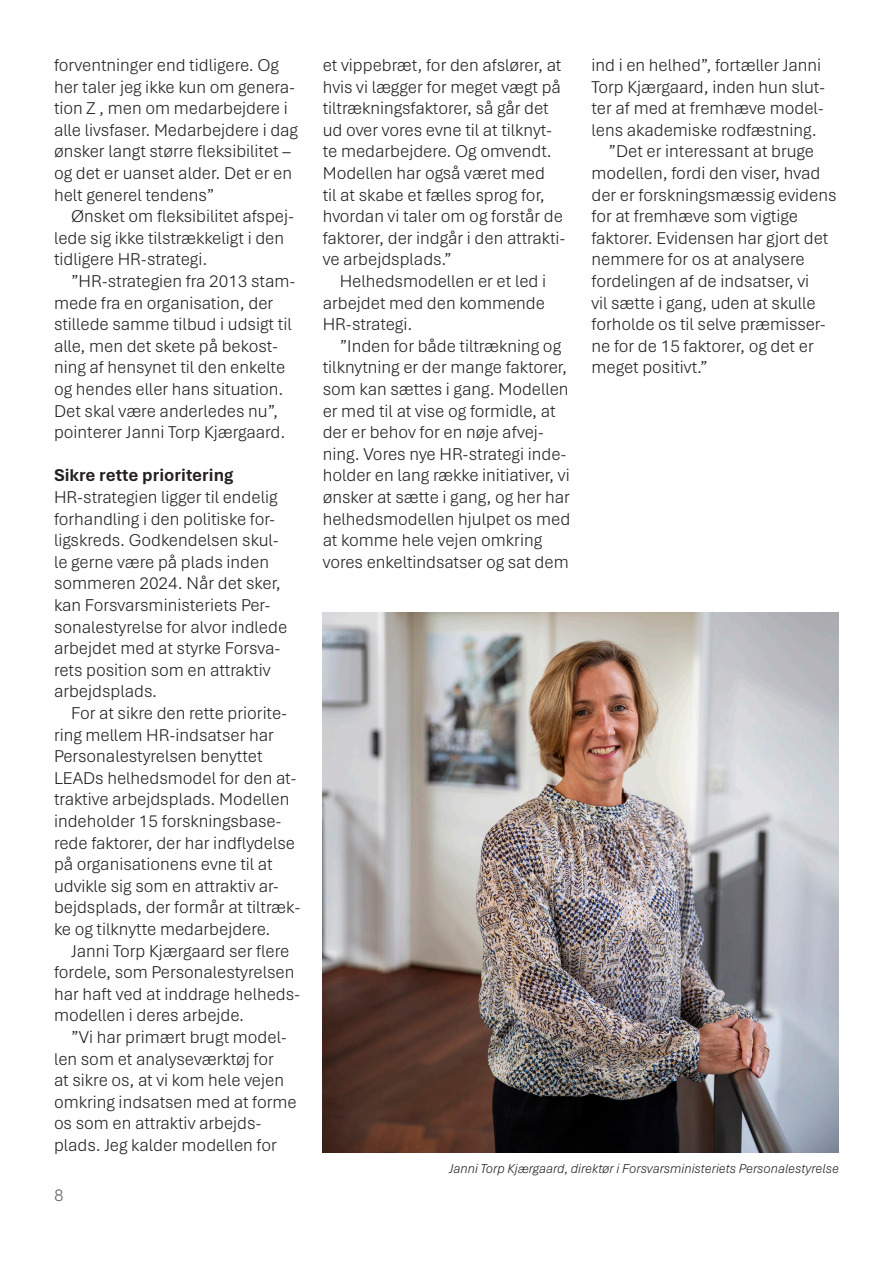
<style>
.page{position:relative;width:893px;height:1263px;background:#fff}
.page>*{position:absolute;margin:0;border:0;box-sizing:border-box;transform-origin:0 0}
.t1{font:300 18px/21.6px "Aptos";color:#231f20}
.t2{font:700 18px "Aptos";color:#231f20}
.t3{font:300 18px "Aptos";color:#636366}
.t4{font:italic 300 13.5px "Aptos";color:#231f20}
</style>
<div class="page">
<img style="left:323px;top:612px;width:516px;height:540px">
<p class="t1" style="left:54px;top:53px;width:246px">forventninger end tidligere. Og her taler jeg ikke kun om genera&shy;tion Z , men om medarbejdere i alle livsfaser. Medarbejdere i dag ønsker langt større fleksibilitet – og det er uanset alder. Det er en helt generel tendens”</p>
<p class="t1" style="left:54px;top:205px;width:242px;text-indent:17px">Ønsket om fleksibilitet afspej&shy;lede sig ikke tilstrækkeligt i den tidligere HR-strategi.</p>
<p class="t1" style="left:54px;top:269px;width:243px;text-indent:17px">”HR-strategien fra 2013 stam&shy;mede fra en organisation, der stillede samme tilbud i udsigt til alle, men det skete på bekost&shy;ning af hensynet til den enkelte og hendes eller hans situation.<br>Det skal være anderledes nu”, pointerer Janni Torp Kjærgaard.</p>
<p class="t2" style="left:54px;top:463px;width:181px">Sikre rette prioritering</p>
<p class="t1" style="left:54px;top:485px;width:235px">HR-strategien ligger til endelig forhandling i den politiske for&shy;ligskreds. Godkendelsen skul&shy;le gerne være på plads inden sommeren 2024. Når det sker, kan Forsvarsministeriets Per&shy;sonalestyrelse for alvor indlede arbejdet med at styrke Forsva&shy;rets position som en attraktiv arbejdsplads.</p>
<p class="t1" style="left:54px;top:701px;width:248px;text-indent:17px">For at sikre den rette priorite&shy;ring mellem HR-indsatser har<br>Personalestyrelsen benyttet<br>LEADs helhedsmodel for den at&shy;traktive arbejdsplads. Modellen indeholder 15 forskningsbase&shy;rede faktorer, der har indflydelse på organisationens evne til at udvikle sig som en attraktiv ar&shy;bejdsplads, der formår at tiltræk&shy;ke og tilknytte medarbejdere.</p>
<p class="t1" style="left:54px;top:939px;width:248px;text-indent:17px">Janni Torp Kjærgaard ser flere fordele, som Personalestyrelsen har haft ved at inddrage helheds&shy;modellen i deres arbejde.</p>
<p class="t1" style="left:54px;top:1025px;width:244px;text-indent:17px">”Vi har primært brugt model&shy;len som et analyseværktøj for<br>at sikre os, at vi kom hele vejen omkring indsatsen med at forme os som en attraktiv arbejds&shy;plads. Jeg kalder modellen for</p>
<p class="t3" style="left:54px;top:1183px;width:11px">8</p>
<p class="t1" style="left:323px;top:53px;width:244px">et vippebræt, for den afslører, at hvis vi lægger for meget vægt på tiltrækningsfaktorer, så går det ud over vores evne til at tilknyt&shy;te medarbejdere. Og omvendt.<br>Modellen har også været med<br>til at skabe et fælles sprog for, hvordan vi taler om og forstår de faktorer, der indgår i den attrakti&shy;ve arbejdsplads.”</p>
<p class="t1" style="left:323px;top:269px;width:225px;text-align:justify;text-indent:17px">Helhedsmodellen er et led i arbejdet med den kommende HR-strategi.</p>
<p class="t1" style="left:323px;top:334px;width:249px;text-indent:17px">”Inden for både tiltrækning og tilknytning er der mange faktorer, som kan sættes i gang. Modellen er med til at vise og formidle, at der er behov for en nøje afvej&shy;ning. Vores nye HR-strategi inde&shy;holder en lang række initiativer, vi ønsker at sætte i gang, og her har helhedsmodellen hjulpet os med at komme hele vejen omkring vores enkeltindsatser og sat dem</p>
<p class="t1" style="left:591px;top:53px;width:235px">ind i en helhed”, fortæller Janni<br>Torp Kjærgaard, inden hun slut&shy;ter af med at fremhæve model&shy;lens akademiske rodfæstning.</p>
<p class="t1" style="left:591px;top:140px;width:246px;text-indent:17px">”Det er interessant at bruge modellen, fordi den viser, hvad der er forskningsmæssig evidens for at fremhæve som vigtige faktorer. Evidensen har gjort det nemmere for os at analysere fordelingen af de indsatser, vi<br>vil sætte i gang, uden at skulle forholde os til selve præmisser&shy;ne for de 15 faktorer, og det er meget positivt.”</p>
<p class="t4" style="left:449px;top:1159px;width:391px">Janni Torp Kjærgaard, direktør i Forsvarsministeriets Personalestyrelse</p>
</div>
